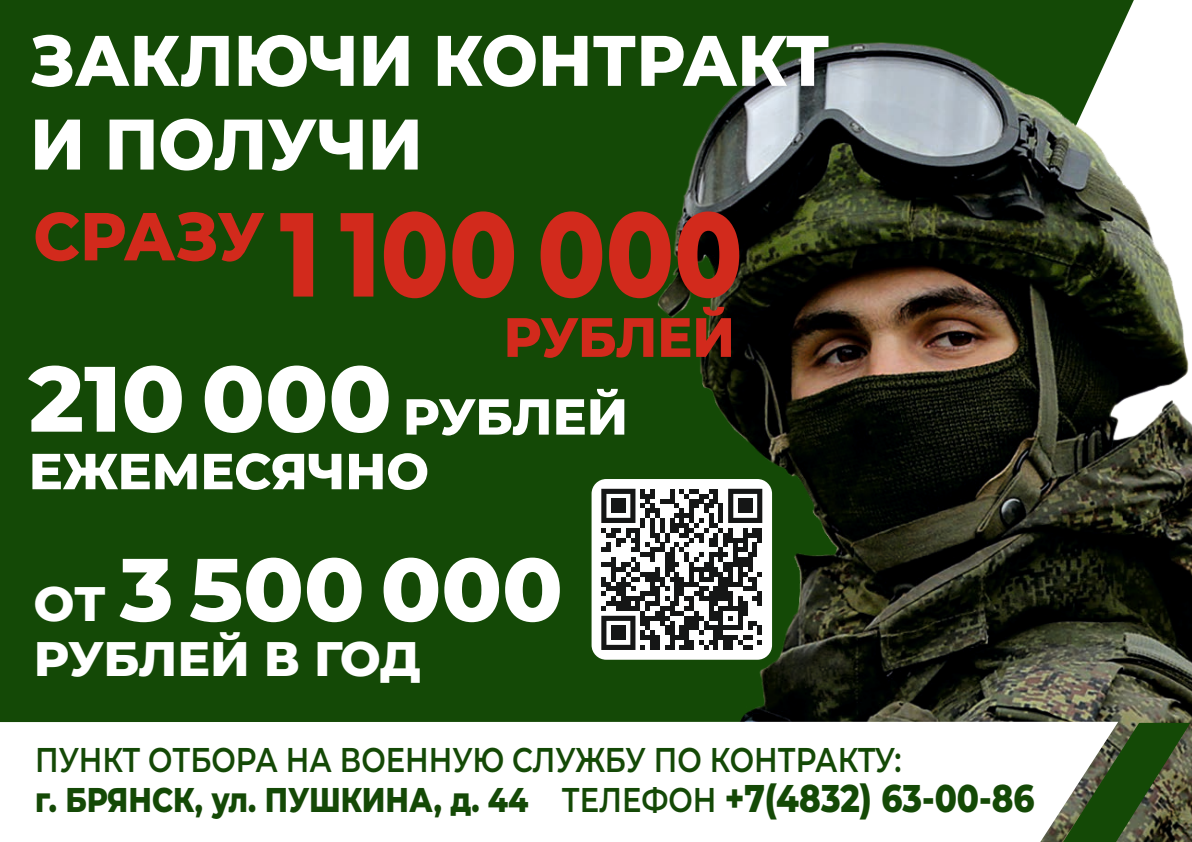
<style>
.page{position:relative;width:1192px;height:842px;background:#fff}
.page>*{position:absolute;margin:0;border:0;box-sizing:border-box;transform-origin:0 0}
.t1{font:800 119.15px "Montserrat";color:#d22a1c;scale:.84 1}
.t2{font:800 92.6px "Montserrat";color:#fff}
.t3{font:800 88.7px "Montserrat";color:#fff}
.t4{font:800 71.4px/83.7px "Montserrat";color:#fff;scale:.94 1}
.t5{font:800 55.3px "Montserrat";letter-spacing:-.015em;color:#d22a1c;scale:.94 1}
.t6{font:800 50.55px "Montserrat";letter-spacing:-.005em;color:#fff}
.t7{font:800 48.45px "Montserrat";letter-spacing:-.015em;color:#fff}
.t8{font:600 34.35px/40.1px "Montserrat";color:#144906;scale:.84 1}
.s1{font-size:48.45px}
.s2{font-weight:800}
.s3{font-weight:800;font-size:38.6px}
</style>
<div class="page">
<div style="left:0;top:0;width:1134px;height:722px;background:#144906"></div>
<img style="left:658px;top:42px;width:534px;height:800px">
<svg style="left:1118px;top:723px;width:72px;height:119px;background:#3a5127"></svg>
<svg style="left:0;top:722px;width:1118px;height:120px"></svg>
<div style="left:592px;top:479px;width:180px;height:181px;background:#fff;border-radius:15px"></div>
<svg style="left:601px;top:489px;width:161px;height:161px"></svg>
<div style="left:611px;top:498px;width:15px;height:15px;background:#151616"></div>
<div style="left:738px;top:498px;width:15px;height:15px;background:#151616"></div>
<div style="left:611px;top:625px;width:15px;height:15px;background:#151616"></div>
<h3 class="t4" style="left:30px;top:18px;width:852px">ЗАКЛЮЧИ КОНТРАКТ<br>И ПОЛУЧИ</h3>
<h1 class="t1" style="left:34px;top:181px;width:846px"><sup>СРАЗУ</sup> 1 100 000</h1>
<h3 class="t5" style="left:504px;top:303px;width:248px">РУБЛЕЙ</h3>
<h2 class="t2" style="left:29px;top:342px;width:365px">210 000</h2>
<h3 class="t6" style="left:29px;top:440px;width:402px">ЕЖЕМЕСЯЧНО</h3>
<h3 class="t6" style="left:403px;top:386px;width:227px">РУБЛЕЙ</h3>
<h3 class="t3" style="left:34px;top:535px;width:530px"><span class="s1">ОТ</span> 3 500 000</h3>
<h3 class="t7" style="left:34px;top:629px;width:389px">РУБЛЕЙ В ГОД</h3>
<p class="t8" style="left:35px;top:739px;width:1191px">ПУНКТ ОТБОРА НА ВОЕННУЮ СЛУЖБУ ПО КОНТРАКТУ:<br><span class="s2">г. БРЯНСК, ул. ПУШКИНА, д. 44</span> ТЕЛЕФОН <span class="s3">+7(4832) 63-00-86</span></p>
</div>
